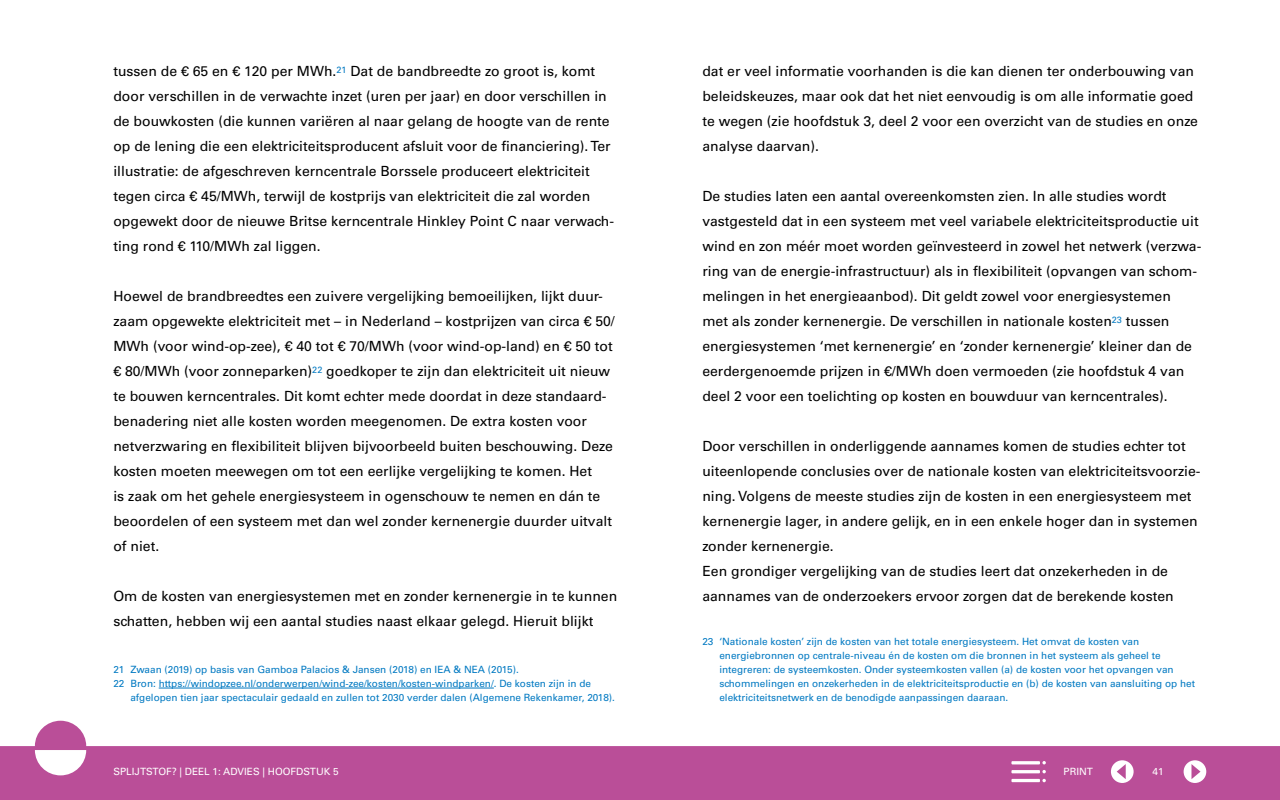
<style>
.page{position:relative;width:1280px;height:800px;background:#fff}
.page>*{position:absolute;margin:0;border:0;box-sizing:border-box;transform-origin:0 0}
.platte_tekst__P{font:14px/25px "Univers LT Std";color:#000}
._05_voetnoot__P{font:10px/14px "Univers LT Std";color:#0079c2}
.t1{font:10px "Univers LT Std";color:#fff}
</style>
<div class="page">
<hr style="left:159px;top:688px;width:335px;height:1px;background:#0079c2">
<svg style="left:0;top:721px;width:1280px;height:79px;fill:#ba4e98"></svg>
<div style="left:1111px;top:760px;width:23px;height:23px;background:#fff;border-radius:50%"></div>
<svg style="left:1117px;top:764px;width:9px;height:15px"></svg>
<div style="left:1184px;top:760px;width:22px;height:23px;background:#fff;border-radius:50%"></div>
<svg style="left:1191px;top:764px;width:10px;height:15px"></svg>
<svg style="left:1042px;top:779px;width:4px;height:3px"></svg>
<hr style="left:1011px;top:779px;width:29px;height:3px;background:#fff">
<hr style="left:1011px;top:770px;width:29px;height:3px;background:#fff">
<svg style="left:1042px;top:770px;width:4px;height:3px"></svg>
<hr style="left:1011px;top:761px;width:29px;height:3px;background:#fff">
<svg style="left:1042px;top:761px;width:4px;height:3px"></svg>
<p class="platte_tekst__P" style="left:113px;top:59px;width:483px">tussen de € 65 en € 120 per MWh.<sup>21</sup> Dat de bandbreedte zo groot is, komt</p>
<p class="platte_tekst__P" style="left:113px;top:84px;width:502px">door verschillen in de verwachte inzet (uren per jaar) en door verschillen in de bouwkosten (die kunnen variëren al naar gelang de hoogte van de rente op de lening die een elektriciteitsproducent afsluit voor de financiering). Ter illustratie: de afgeschreven kerncentrale Borssele produceert elektriciteit tegen circa € 45/MWh, terwijl de kostprijs van elektriciteit die zal worden opgewekt door de nieuwe Britse kerncentrale Hinkley Point C naar verwach&shy;ting rond € 110/MWh zal liggen.</p>
<p class="platte_tekst__P" style="left:113px;top:284px;width:503px">Hoewel de brandbreedtes een zuivere vergelijking bemoeilijken, lijkt duur&shy;zaam opgewekte elektriciteit met – in Nederland – kostprijzen van circa € 50/ MWh (voor wind-op-zee), € 40 tot € 70/MWh (voor wind-op-land) en € 50 tot € 80/MWh (voor zonneparken)<sup>22</sup> goedkoper te zijn dan elektriciteit uit nieuw te bouwen kerncentrales. Dit komt echter mede doordat in deze standaard&shy;benadering niet alle kosten worden meegenomen. De extra kosten voor netverzwaring en flexibiliteit blijven bijvoorbeeld buiten beschouwing. Deze kosten moeten meewegen om tot een eerlijke vergelijking te komen. Het<br>is zaak om het gehele energiesysteem in ogenschouw te nemen en dán te beoordelen of een systeem met dan wel zonder kernenergie duurder uitvalt of niet.</p>
<p class="platte_tekst__P" style="left:113px;top:584px;width:505px">Om de kosten van energiesystemen met en zonder kernenergie in te kunnen schatten, hebben wij een aantal studies naast elkaar gelegd. Hieruit blijkt</p>
<p class="_05_voetnoot__P" style="left:113px;top:663px;width:407px">21 Zwaan (2019) op basis van Gamboa Palacios &amp; Jansen (2018) en IEA &amp; NEA (2015).</p>
<p class="_05_voetnoot__P" style="left:130px;top:677px;width:486px;text-indent:-17px">22 Bron: https://windopzee.nl/onderwerpen/wind-zee/kosten/kosten-windparken/. De kosten zijn in de afgelopen tien jaar spectaculair gedaald en zullen tot 2030 verder dalen (Algemene Rekenkamer, 2018).</p>
<p class="platte_tekst__P" style="left:702px;top:59px;width:497px">dat er veel informatie voorhanden is die kan dienen ter onderbouwing van beleidskeuzes, maar ook dat het niet eenvoudig is om alle informatie goed te wegen (zie hoofdstuk 3, deel 2 voor een overzicht van de studies en onze analyse daarvan).</p>
<p class="platte_tekst__P" style="left:702px;top:184px;width:501px">De studies laten een aantal overeenkomsten zien. In alle studies wordt vastgesteld dat in een systeem met veel variabele elektriciteitsproductie uit wind en zon méér moet worden geïnvesteerd in zowel het netwerk (verzwa&shy;ring van de energie-infrastructuur) als in flexibiliteit (opvangen van schom&shy;melingen in het energieaanbod). Dit geldt zowel voor energiesystemen<br>met als zonder kernenergie. De verschillen in nationale kosten<sup>23</sup> tussen energiesystemen ‘met kernenergie’ en ‘zonder kernenergie’ kleiner dan de eerdergenoemde prijzen in €/MWh doen vermoeden (zie hoofdstuk 4 van deel 2 voor een toelichting op kosten en bouwduur van kerncentrales).</p>
<p class="platte_tekst__P" style="left:702px;top:434px;width:500px">Door verschillen in onderliggende aannames komen de studies echter tot uiteenlopende conclusies over de nationale kosten van elektriciteitsvoorzie&shy;ning. Volgens de meeste studies zijn de kosten in een energiesysteem met kernenergie lager, in andere gelijk, en in een enkele hoger dan in systemen zonder kernenergie.</p>
<p class="platte_tekst__P" style="left:702px;top:559px;width:473px">Een grondiger vergelijking van de studies leert dat onzekerheden in de aannames van de onderzoekers ervoor zorgen dat de berekende kosten</p>
<p class="_05_voetnoot__P" style="left:719px;top:635px;width:477px;text-indent:-17px">23 ‘Nationale kosten’ zijn de kosten van het totale energiesysteem. Het omvat de kosten van energiebronnen op centrale-niveau én de kosten om die bronnen in het systeem als geheel te integreren: de systeemkosten. Onder systeemkosten vallen (a) de kosten voor het opvangen van schommelingen en onzekerheden in de elektriciteitsproductie en (b) de kosten van aansluiting op het elektriciteitsnetwerk en de benodigde aanpassingen daaraan.</p>
<p class="t1" style="left:113px;top:766px;width:227px">SPLIJTSTOF? | DEEL 1: ADVIES | HOOFDSTUK 5</p>
<p class="t1" style="left:1064px;top:765px;width:31px">PRINT</p>
<p class="t1" style="left:1153px;top:766px;width:13px">41</p>
</div>
